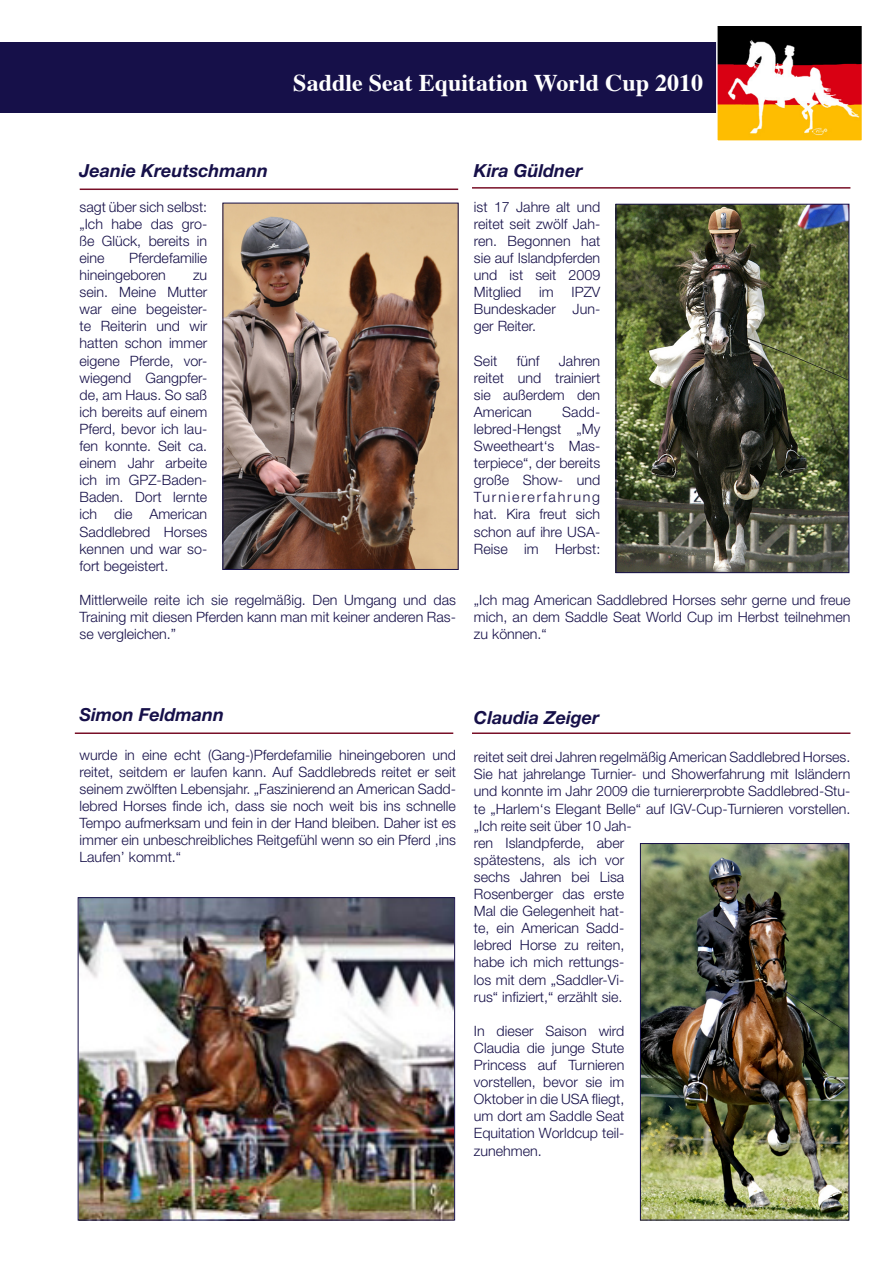
<style>
.page{position:relative;width:893px;height:1263px;background:#fff}
.page>*{position:absolute;margin:0;border:0;box-sizing:border-box;transform-origin:0 0}
.t1{font:700 24px "Times";color:#fff}
.t2{font:italic 700 18px "Helvetica Neue";color:#161049}
.t3{font:300 14.25px/17.1px "Helvetica Neue";color:#161049;text-align:justify}
</style>
<div class="page">
<div style="left:0;top:43px;width:862px;height:70px;background:#161049"></div>
<img style="left:225px;top:205px;width:232px;height:363px">
<div style="left:223px;top:203px;width:236px;height:367px;border:1px solid #161049"></div>
<img style="left:719px;top:26px;width:141px;height:113px">
<div style="left:716px;top:19px;width:147px;height:123px;border:2px solid #fff"></div>
<hr style="left:75px;top:732px;width:378px;height:2px;background:#780f27">
<hr style="left:80px;top:189px;width:378px;height:1px;background:#780f27">
<img style="left:618px;top:206px;width:229px;height:365px">
<div style="left:616px;top:204px;width:233px;height:369px;border:1px solid #161049"></div>
<hr style="left:472px;top:187px;width:378px;height:2px;background:#780f27">
<img style="left:80px;top:899px;width:373px;height:319px">
<div style="left:78px;top:897px;width:377px;height:323px;border:1px solid #161049"></div>
<hr style="left:472px;top:732px;width:378px;height:2px;background:#780f27">
<img style="left:642px;top:845px;width:205px;height:373px">
<div style="left:640px;top:843px;width:209px;height:377px;border:1px solid #161049"></div>
<p class="t1" style="left:293px;top:59px;width:411px">Saddle Seat Equitation World Cup 2010</p>
<p class="t2" style="left:80px;top:160px;width:190px">Jeanie Kreutschmann</p>
<p class="t3" style="left:80px;top:198px;width:129px">sagt über sich selbst: „Ich habe das gro&shy;ße Glück, bereits in eine</p>
<p class="t3" style="left:80px;top:249px;width:129px;text-indent:50px">Pferdefamilie hineingeboren</p>
<p class="t3" style="left:80px;top:266px;width:129px;text-indent:113px">zu sein. Meine Mutter war eine begeister&shy;te Reiterin und wir hatten schon immer eigene Pferde, vor&shy;wiegend Gangpfer&shy;de, am Haus. So saß ich bereits auf einem Pferd, bevor ich lau&shy;fen konnte. Seit ca. einem Jahr arbeite ich im GPZ-Baden-Baden. Dort lernte ich die American Saddlebred Horses kennen und war so&shy;fort begeistert.</p>
<p class="t3" style="left:80px;top:591px;width:378px">Mittlerweile reite ich sie regelmäßig. Den Umgang und das Training mit diesen Pferden kann man mit keiner anderen Ras&shy;se vergleichen.”</p>
<p class="t2" style="left:474px;top:160px;width:110px">Kira Güldner</p>
<p class="t3" style="left:474px;top:198px;width:128px">ist 17 Jahre alt und reitet seit zwölf Jah&shy;ren. Begonnen hat sie auf Islandpferden und ist seit 2009<br>Mitglied im IPZV Bundeskader Jun&shy;ger Reiter.</p>
<p class="t3" style="left:474px;top:352px;width:25px">Seit</p>
<p class="t3" style="left:517px;top:352px;width:24px">fünf</p>
<p class="t3" style="left:474px;top:352px;width:128px;text-indent:85px">Jahren reitet und trainiert sie außerdem den American</p>
<p class="t3" style="left:474px;top:403px;width:128px;text-indent:88px">Sadd&shy;lebred-Hengst „My Sweetheart‘s Mas&shy;terpiece“, der bereits große Show- und Turniererfahrung hat. Kira freut sich schon auf ihre USA-Reise im Herbst:</p>
<p class="t3" style="left:474px;top:591px;width:378px">„Ich mag American Saddlebred Horses sehr gerne und freue mich, an dem Saddle Seat World Cup im Herbst teilnehmen zu können.“</p>
<p class="t2" style="left:80px;top:703px;width:146px">Simon Feldmann</p>
<p class="t3" style="left:80px;top:746px;width:378px">wurde in eine echt (Gang-)Pferdefamilie hineingeboren und reitet, seitdem er laufen kann. Auf Saddlebreds reitet er seit seinem zwölften Lebensjahr. „Faszinierend an American Sadd&shy;lebred Horses finde ich, dass sie noch weit bis ins schnelle Tempo aufmerksam und fein in der Hand bleiben. Daher ist es immer ein unbeschreibliches Reitgefühl wenn so ein Pferd ‚ins Laufen’ kommt.“</p>
<p class="t2" style="left:474px;top:706px;width:127px">Claudia Zeiger</p>
<p class="t3" style="left:474px;top:748px;width:378px;text-align:left">reitet seit drei Jahren regelmäßig American Saddlebred Horses.<br>Sie hat jahrelange Turnier- und Showerfahrung mit Isländern und konnte im Jahr 2009 die turniererprobte Saddlebred-Stu&shy;te „Harlem‘s Elegant Belle“ auf IGV-Cup-Turnieren vorstellen. „Ich reite seit über 10 Jah-<br>ren Islandpferde, aber<br>spätestens, als ich vor<br>sechs Jahren bei Lisa<br>Rosenberger das erste<br>Mal die Gelegenheit hat-<br>te, ein American Sadd-<br>lebred Horse zu reiten,<br>habe ich mich rettungs-<br>los mit dem „Saddler-Vi-<br>rus“ infiziert,“ erzählt sie.</p>
<p class="t3" style="left:474px;top:1022px;width:152px">In dieser Saison wird Claudia die junge Stute Princess auf Turnieren vorstellen, bevor sie im Oktober in die USA fliegt, um dort am Saddle Seat Equitation Worldcup teil&shy;zunehmen.</p>
</div>
